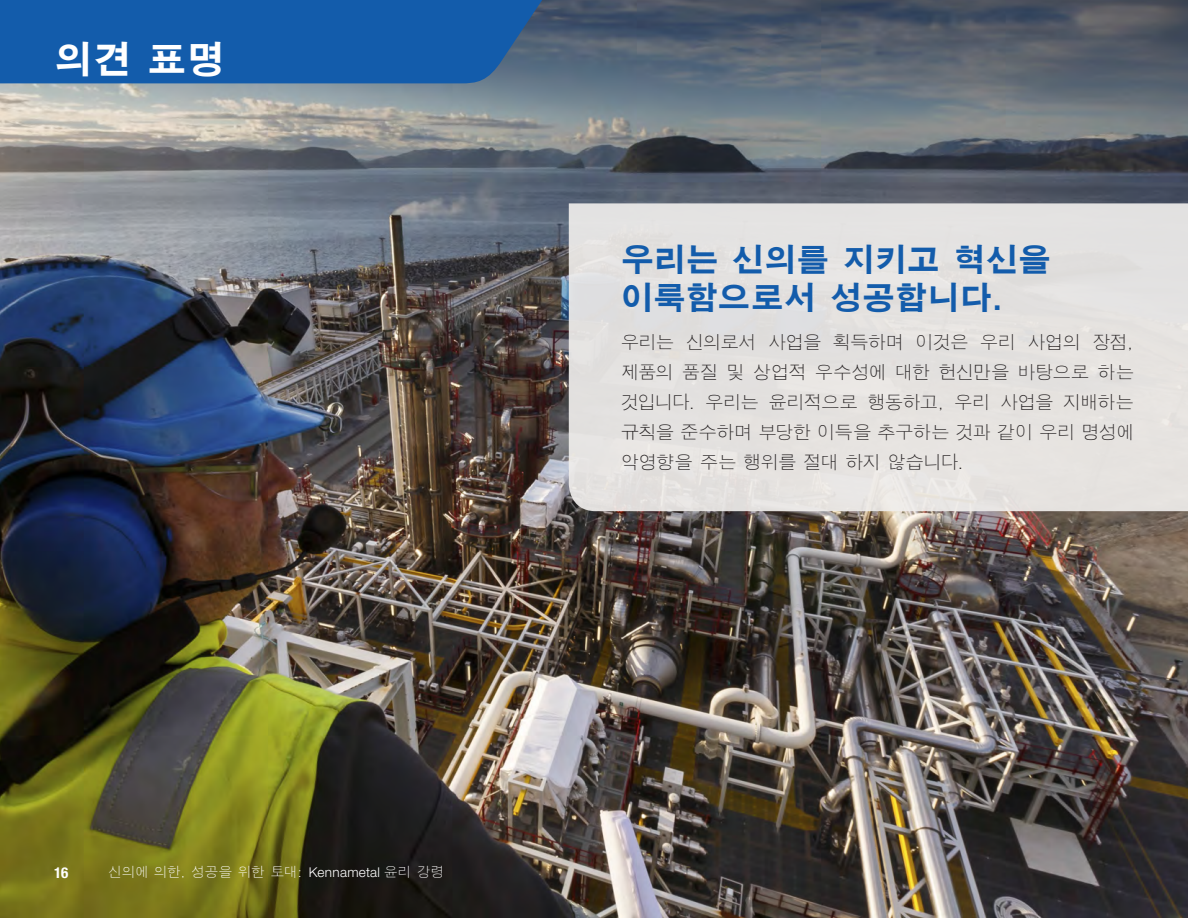
<style>
.page{position:relative;width:1188px;height:918px;background:#fff}
.page>*{position:absolute;margin:0;border:0;box-sizing:border-box;transform-origin:0 0}
.t1{font:700 39px "SM Gothic Std";color:#fff}
.Breaker_A-Head_Blue{font:700 33px/37.5px "SM Gothic Std";letter-spacing:-.025em;color:#135cab}
.BreakerText_justifie{font:300 18px/30px "SM Gothic Std";letter-spacing:-.025em;color:#231f20;text-align:justify}
.t2{font:700 condensed 15px "Helvetica Neue LT Std";color:#fff}
.Footer_Left{font:300 13.5px "SM Gothic Std";letter-spacing:-.005em;color:#fff}
.s1{font-family:"Helvetica Neue LTW1 G"}
</style>
<div class="page">
<img style="left:0;top:0;width:1188px;height:918px">
<div style="left:569px;top:203px;width:619px;height:308px;background:#e4e2e0"></div>
<div style="left:0;top:0;width:550px;height:83px;background:#135cab"></div>
<p class="t1" style="left:54px;top:40px;width:173px">의견 표명</p>
<p class="t2" style="left:54px;top:863px;width:16px">16</p>
<p class="Footer_Left" style="left:109px;top:865px;width:337px">신의에 의한, 성공을 위한 토대: <span class="s1">Kennametal</span> 윤리 강령</p>
<p class="Breaker_A-Head_Blue" style="left:621px;top:243px;width:432px">우리는 신의를 지키고 혁신을 이룩함으로서 성공합니다.</p>
<p class="BreakerText_justifie" style="left:621px;top:328px;width:515px">우리는 신의로서 사업을 획득하며 이것은 우리 사업의 장점, 제품의 품질 및 상업적 우수성에 대한 헌신만을 바탕으로 하는 것입니다. 우리는 윤리적으로 행동하고, 우리 사업을 지배하는 규칙을 준수하며 부당한 이득을 추구하는 것과 같이 우리 명성에 악영향을 주는 행위를 절대 하지 않습니다.</p>
</div>
